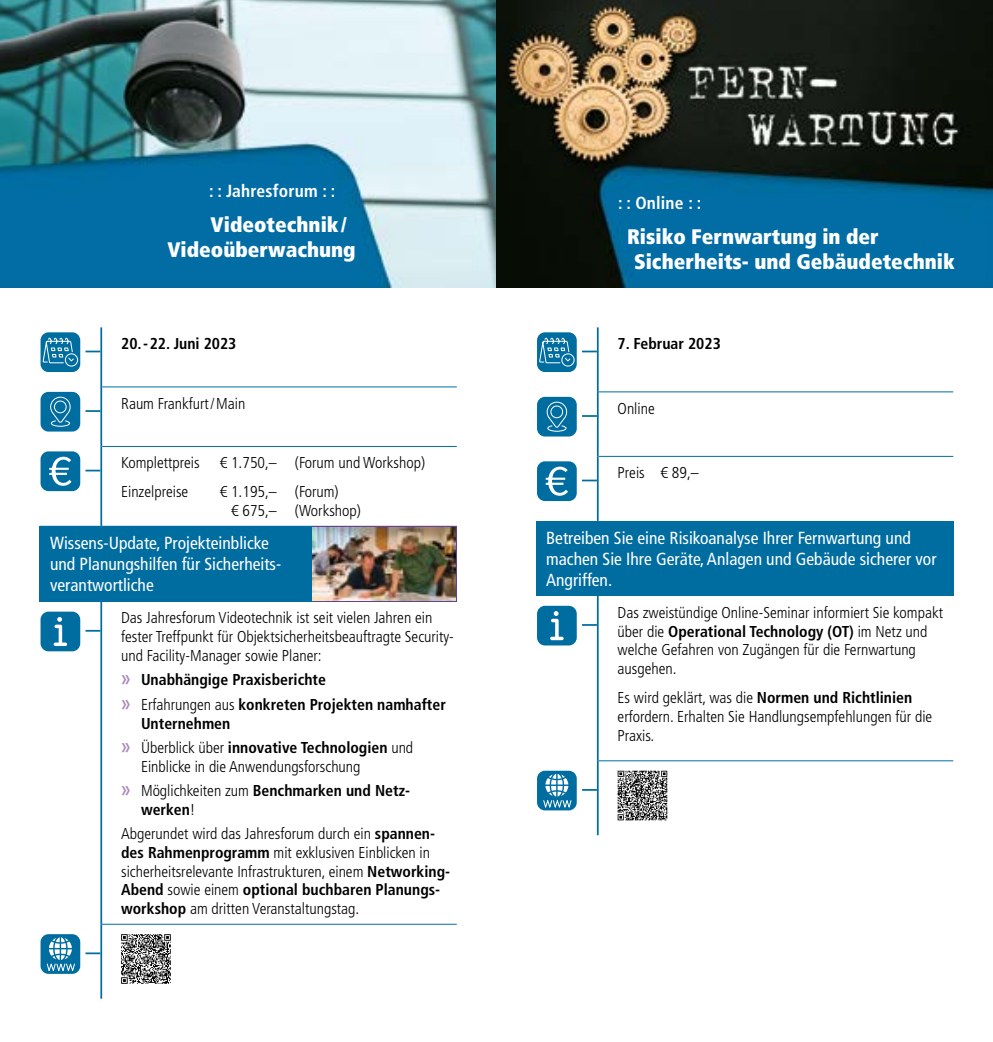
<style>
.page{position:relative;width:993px;height:1042px;background:#fff}
.page>*{position:absolute;margin:0;border:0;box-sizing:border-box;transform-origin:0 0}
.t1{font:900 condensed 21px/25.2px "Frutiger LT Std";color:#fff}
.t2{font:condensed 17.5px/21px "Frutiger LT Std";color:#fff}
.t3{font:700 condensed 17.5px "Frutiger LT Std";letter-spacing:.01em;color:#fff}
.t4{font:300 condensed 15.75px/18.9px "Frutiger LT Std";color:#000}
.t5{font:700 condensed 15.75px/24.2px "Frutiger LT Std";color:#000}
.s1{font-weight:300}
.s2{font-weight:700}
</style>
<div class="page">
<div style="left:40px;top:526px;width:416px;height:76px;background:#006da1"></div>
<hr style="left:102px;top:386px;width:354px;height:1px;background:#006da1">
<hr style="left:102px;top:446px;width:354px;height:1px;background:#006da1">
<hr style="left:100px;top:327px;width:2px;height:60px;background:#006da1">
<hr style="left:100px;top:387px;width:2px;height:59px;background:#006da1">
<hr style="left:100px;top:446px;width:2px;height:80px;background:#006da1">
<hr style="left:100px;top:602px;width:2px;height:322px;background:#006da1">
<hr style="left:102px;top:924px;width:354px;height:1px;background:#006da1">
<hr style="left:100px;top:924px;width:2px;height:74px;background:#006da1">
<div style="left:41px;top:332px;width:39px;height:40px;background:#006da1;border-radius:8px"></div>
<svg style="left:42px;top:337px;width:36px;height:35px"></svg>
<svg style="left:85px;top:351px;width:15px;height:1px"></svg>
<div style="left:41px;top:392px;width:39px;height:39px;background:#006da1;border-radius:8px"></div>
<svg style="left:50px;top:396px;width:20px;height:31px"></svg>
<svg style="left:85px;top:410px;width:15px;height:2px"></svg>
<div style="left:41px;top:451px;width:39px;height:40px;background:#006da1;border-radius:8px"></div>
<svg style="left:49px;top:457px;width:23px;height:29px"></svg>
<svg style="left:85px;top:470px;width:15px;height:1px"></svg>
<hr style="left:312px;top:526px;width:144px;height:1px;background:#783b8f">
<hr style="left:455px;top:527px;width:1px;height:74px;background:#783b8f">
<hr style="left:312px;top:601px;width:144px;height:1px;background:#783b8f">
<img style="left:312px;top:527px;width:143px;height:74px">
<div style="left:41px;top:611px;width:39px;height:40px;background:#006da1;border-radius:8px"></div>
<svg style="left:54px;top:617px;width:13px;height:29px"></svg>
<svg style="left:85px;top:630px;width:15px;height:2px"></svg>
<div style="left:41px;top:934px;width:39px;height:40px;background:#006da1;border-radius:8px"></div>
<svg style="left:46px;top:937px;width:30px;height:37px"></svg>
<svg style="left:85px;top:952px;width:15px;height:2px"></svg>
<svg style="left:121px;top:934px;width:50px;height:50px;background:#7f7f7f"></svg>
<img style="left:0;top:0;width:992px;height:288px">
<div style="left:536px;top:521px;width:416px;height:75px;background:#006da1"></div>
<hr style="left:598px;top:391px;width:354px;height:1px;background:#006da1">
<hr style="left:598px;top:456px;width:354px;height:1px;background:#006da1">
<hr style="left:596px;top:327px;width:2px;height:65px;background:#006da1">
<hr style="left:596px;top:392px;width:2px;height:64px;background:#006da1">
<hr style="left:596px;top:456px;width:2px;height:65px;background:#006da1">
<hr style="left:596px;top:596px;width:2px;height:165px;background:#006da1">
<hr style="left:598px;top:760px;width:354px;height:1px;background:#006da1">
<hr style="left:596px;top:761px;width:2px;height:74px;background:#006da1">
<div style="left:537px;top:332px;width:39px;height:40px;background:#006da1;border-radius:8px"></div>
<svg style="left:538px;top:337px;width:37px;height:35px"></svg>
<svg style="left:582px;top:351px;width:14px;height:1px"></svg>
<div style="left:537px;top:397px;width:39px;height:39px;background:#006da1;border-radius:8px"></div>
<svg style="left:546px;top:401px;width:21px;height:31px"></svg>
<svg style="left:582px;top:415px;width:14px;height:2px"></svg>
<div style="left:537px;top:461px;width:39px;height:40px;background:#006da1;border-radius:8px"></div>
<svg style="left:545px;top:467px;width:23px;height:29px"></svg>
<svg style="left:582px;top:480px;width:14px;height:1px"></svg>
<div style="left:537px;top:606px;width:39px;height:39px;background:#006da1;border-radius:8px"></div>
<svg style="left:550px;top:611px;width:13px;height:29px"></svg>
<svg style="left:582px;top:624px;width:14px;height:2px"></svg>
<div style="left:537px;top:771px;width:39px;height:39px;background:#006da1;border-radius:8px"></div>
<svg style="left:542px;top:774px;width:30px;height:36px"></svg>
<svg style="left:582px;top:789px;width:14px;height:2px"></svg>
<svg style="left:617px;top:771px;width:50px;height:49px;background:#7e7e7e"></svg>
<p class="t3" style="left:209px;top:180px;width:127px">: : Jahresforum : :</p>
<h1 class="t1" style="left:167px;top:212px;width:190px;text-indent:43px">Videotechnik/<br>Videoüberwachung</h1>
<p class="t5" style="left:121px;top:332px;width:117px">20.-22. Juni 2023</p>
<p class="t4" style="left:121px;top:394px;width:126px">Raum Frankfurt/Main</p>
<p class="t4" style="left:121px;top:453px;width:80px">Komplettpreis</p>
<p class="t4" style="left:220px;top:453px;width:207px">€ 1.750,– (Forum und Workshop)</p>
<p class="t4" style="left:121px;top:482px;width:69px">Einzelpreise</p>
<p class="t4" style="left:231px;top:482px;width:131px;text-indent:-11px">€ 1.195,– (Forum)<br>€ 675,– (Workshop)</p>
<p class="t2" style="left:50px;top:533px;width:231px">Wissens-Update, Projekteinblicke und Planungshilfen für Sicherheits&shy;verantwortliche</p>
<p class="t4" style="left:121px;top:609px;width:334px">Das Jahresforum Videotechnik ist seit vielen Jahren ein fester Treffpunkt für Objektsicherheitsbeauftragte Security&shy;und Facility-Manager sowie Planer:</p>
<p class="t5" style="left:141px;top:668px;width:306px">Unabhängige Praxisberichte<br><span class="s1">Erfahrungen aus</span> konkreten Projekten namhafter</p>
<p class="t5" style="left:141px;top:711px;width:274px">Unternehmen<br><span class="s1">Überblick über</span> innovative Technologien <span class="s1">und</span></p>
<p class="t4" style="left:141px;top:754px;width:269px;line-height:24.2px">Einblicke in die Anwendungsforschung<br>Möglichkeiten zum <span class="s2">Benchmarken und Netz-</span></p>
<p class="t4" style="left:121px;top:798px;width:315px;line-height:23.8px;text-indent:20px"><span class="s2">werken</span>!<br>Abgerundet wird das Jahresforum durch ein <span class="s2">spannen-</span></p>
<p class="t4" style="left:121px;top:843px;width:330px"><span class="s2">des Rahmenprogramm</span> mit exklusiven Einblicken in sicherheitsrelevante Infrastrukturen, einem <span class="s2">Networking-Abend</span> sowie einem <span class="s2">optional buchbaren Planungs&shy;workshop</span> am dritten Veranstaltungstag.</p>
<p class="t3" style="left:618px;top:192px;width:84px">: : Online : :</p>
<h1 class="t1" style="left:634px;top:224px;width:322px;text-indent:-7px">Risiko Fernwartung in der<br>Sicherheits- und Gebäudetechnik</h1>
<p class="t5" style="left:617px;top:332px;width:105px">7. Februar 2023</p>
<p class="t4" style="left:617px;top:399px;width:39px">Online</p>
<p class="t4" style="left:617px;top:463px;width:83px">Preis € 89,–</p>
<p class="t2" style="left:546px;top:527px;width:392px">Betreiben Sie eine Risikoanalyse Ihrer Fernwartung und machen Sie Ihre Geräte, Anlagen und Gebäude sicherer vor<br>Angriffen.</p>
<p class="t4" style="left:617px;top:603px;width:327px">Das zweistündige Online-Seminar informiert Sie kompakt über die <span class="s2">Operational Technology (OT)</span> im Netz und welche Gefahren von Zugängen für die Fernwartung ausgehen.</p>
<p class="t4" style="left:617px;top:688px;width:316px">Es wird geklärt, was die <span class="s2">Normen und Richtlinien </span>erfordern. Erhalten Sie Handlungsempfehlungen für die<br>Praxis.</p>
</div>
